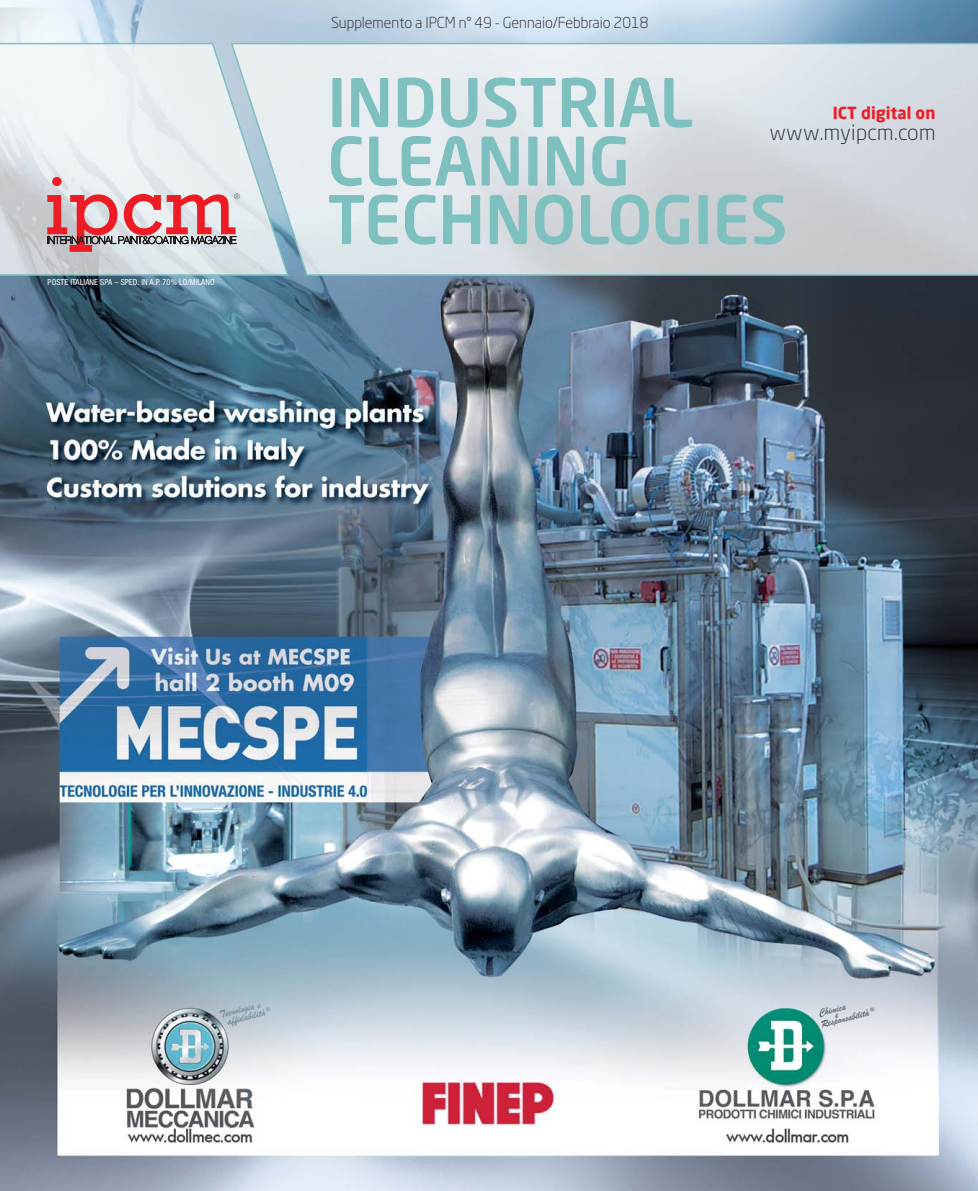
<style>
.page{position:relative;width:978px;height:1191px;background:#fff}
.page>*{position:absolute;margin:0;border:0;box-sizing:border-box;transform-origin:0 0}
.t1{font:500 66px/58.5px "Neo Sans Std";letter-spacing:-.005em;color:#7ebfbf}
.t2{font:300 21px "Neo Sans Std";letter-spacing:.01em;color:#231f20;scale:1.05 1}
.t3{font:700 16.5px "Neo Sans Std";color:#ed1c24}
.t4{font:300 15px "Neo Sans Std";color:#231f20}
.t5{font:condensed 8.25px "Helvetica Neue LT Std";letter-spacing:.01em;color:#fff}
.t6{font:100 7.5px "Helvetica Neue LT Std";color:#231f20}
</style>
<div class="page">
<img style="left:0;top:0;width:978px;height:1191px">
<svg style="left:290px;top:42px;width:688px;height:234px;background:#d8dee3"></svg>
<svg style="left:0;top:42px;width:290px;height:234px"></svg>
<svg style="left:47px;top:177px;width:190px;height:75px;background:#d7a4a9"></svg>
<p class="t6" style="left:234px;top:192px;width:7px">®</p>
<p class="t5" style="left:48px;top:279px;width:169px">POSTE ITALIANE SPA – SPED. IN A.P. 70% LO/MILANO</p>
<p class="t4" style="left:331px;top:17px;width:319px">Supplemento a IPCM n° 49 - Gennaio/Febbraio 2018</p>
<h1 class="t1" style="left:327px;top:79px;width:462px">INDUSTRIAL<br>CLEANING<br>TECHNOLOGIES</h1>
<p class="t3" style="left:833px;top:106px;width:104px">ICT digital on</p>
<h2 class="t2" style="left:769px;top:124px;width:160px">www.myipcm.com</h2>
</div>
